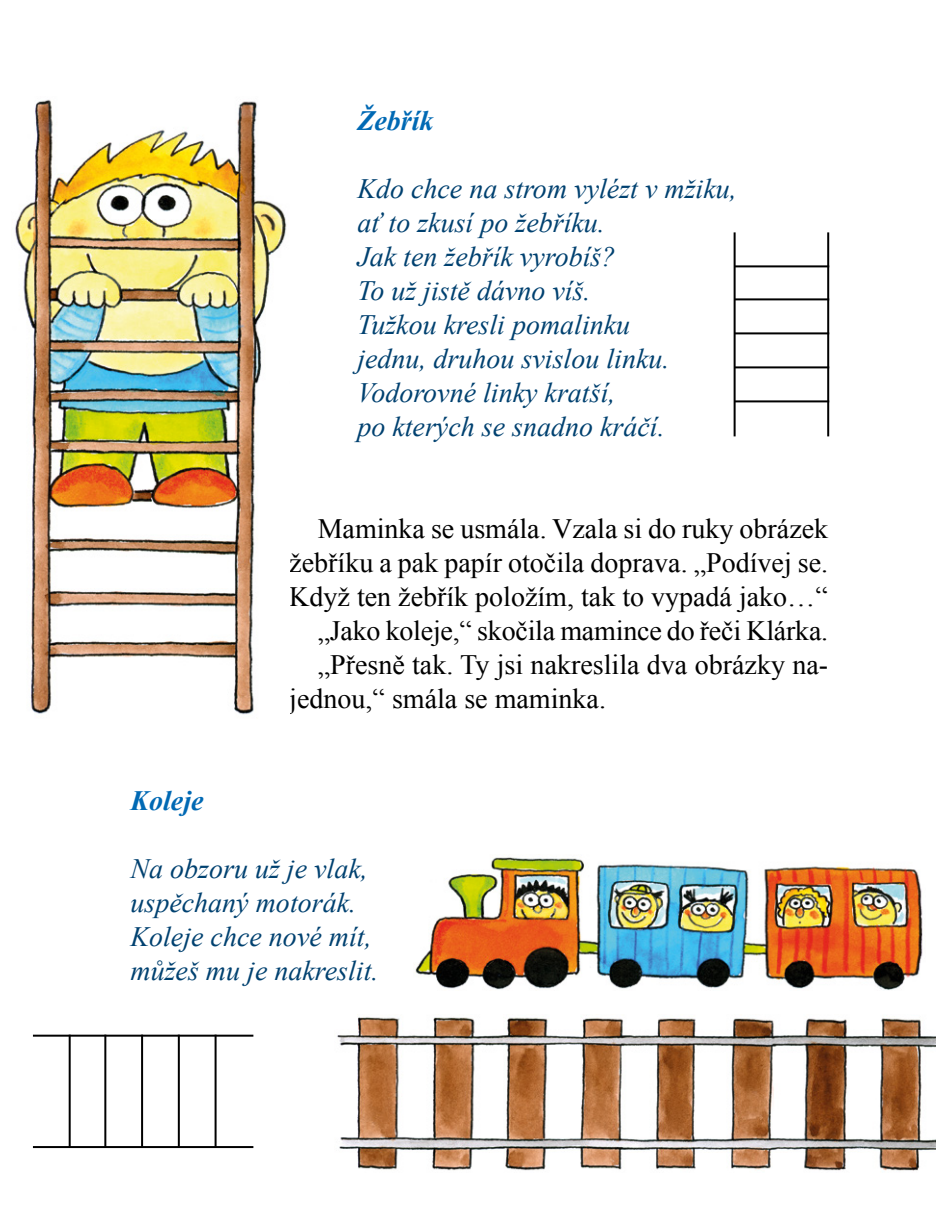
<style>
.page{position:relative;width:936px;height:1219px;background:#fff}
.page>*{position:absolute;margin:0;border:0;box-sizing:border-box;transform-origin:0 0}
.t1{font:italic 28px/34px "Times New Roman";color:#004170}
.t2{font:28px "Times New Roman";color:#000}
.t3{font:italic 700 28px "Times New Roman";color:#0069b4}
</style>
<div class="page">
<img style="left:337px;top:1014px;width:598px;height:157px">
<img style="left:15px;top:99px;width:272px;height:616px">
<hr style="left:827px;top:232px;width:2px;height:204px;background:#000">
<hr style="left:733px;top:232px;width:2px;height:204px;background:#000">
<hr style="left:734px;top:265px;width:95px;height:2px;background:#000">
<hr style="left:734px;top:298px;width:95px;height:2px;background:#000">
<hr style="left:734px;top:332px;width:95px;height:2px;background:#000">
<hr style="left:734px;top:366px;width:95px;height:2px;background:#000">
<hr style="left:734px;top:400px;width:95px;height:2px;background:#000">
<hr style="left:33px;top:1035px;width:220px;height:2px;background:#000">
<hr style="left:33px;top:1146px;width:220px;height:2px;background:#000">
<hr style="left:69px;top:1035px;width:2px;height:112px;background:#000">
<hr style="left:104px;top:1035px;width:2px;height:112px;background:#000">
<hr style="left:141px;top:1035px;width:2px;height:112px;background:#000">
<hr style="left:178px;top:1035px;width:2px;height:112px;background:#000">
<hr style="left:214px;top:1035px;width:2px;height:112px;background:#000">
<img style="left:414px;top:857px;width:509px;height:133px">
<p class="t3" style="left:357px;top:101px;width:78px">Žebřík</p>
<p class="t1" style="left:357px;top:171px;width:381px">Kdo chce na strom vylézt v mžiku, ať to zkusí po žebříku.<br>Jak ten žebřík vyrobíš?<br>To už jistě dávno víš.<br>Tužkou kresli pomalinku<br>jednu, druhou svislou linku.<br>Vodorovné linky kratší,<br>po kterých se snadno kráčí.</p>
<p class="t3" style="left:130px;top:781px;width:75px">Koleje</p>
<p class="t2" style="left:317px;top:509px;width:512px">Maminka se usmála. Vzala si do ruky obrázek</p>
<p class="t2" style="left:289px;top:543px;width:540px">žebříku a pak papír otočila doprava. „Podívej se.</p>
<p class="t2" style="left:289px;top:577px;width:540px">Když ten žebřík položím, tak to vypadá jako…“</p>
<p class="t2" style="left:317px;top:611px;width:512px">„Jako koleje,“ skočila mamince do řeči Klárka.</p>
<p class="t2" style="left:317px;top:645px;width:512px">„Přesně tak. Ty jsi nakreslila dva obrázky na-</p>
<p class="t2" style="left:289px;top:679px;width:318px">jednou,“ smála se maminka.</p>
<p class="t1" style="left:130px;top:851px;width:249px">Na obzoru už je vlak, uspěchaný motorák.<br>Koleje chce nové mít, můžeš mu je nakreslit.</p>
</div>
